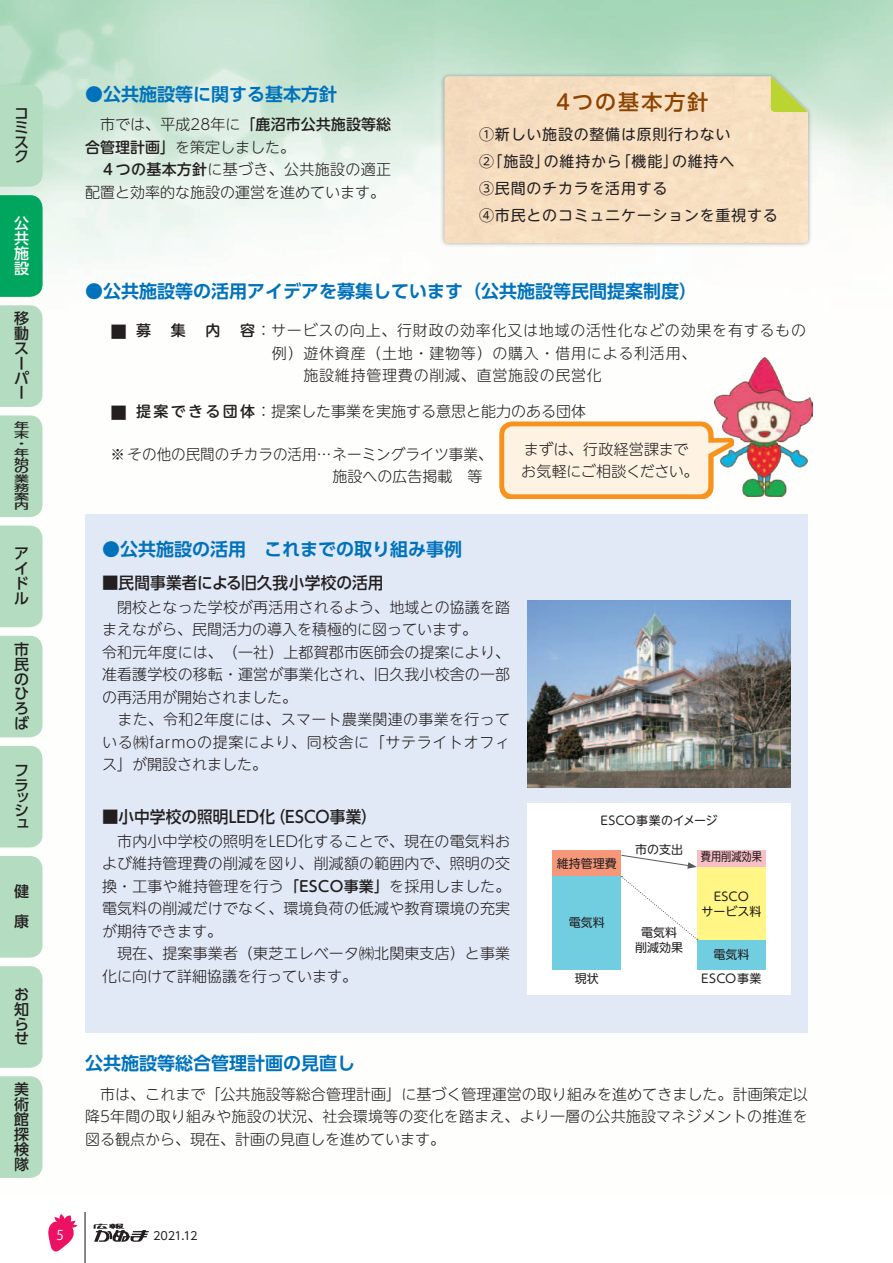
<style>
.page{position:relative;width:893px;height:1263px;background:#fff}
.page>*{position:absolute;margin:0;border:0;box-sizing:border-box;transform-origin:0 0}
.t1{font:500 21px "UD Shin Go Pro";letter-spacing:.1em;color:#8d4200}
.t2{font:700 18px "UD Shin Go Pro De";color:#0072bc}
.t3{font:500 16.5px "UD Shin Go Pro";letter-spacing:.005em;color:#231f20}
.t4{font:500 16.5px "UD Shin Go Pro";letter-spacing:.005em;color:#231f20;scale:.95 1}
.t5{font:300 16.5px "UD Shin Go Pro";color:#231f20}
.t6{font:300 15px/22.5px "UD Shin M Go Pro";letter-spacing:.01em;color:#231f20}
.t7{font:300 15px/22.5px "UD Shin M Go Pro";letter-spacing:.05em;color:#231f20}
.t8{font:15px/27px "UD Shin M Go Pro";letter-spacing:.05em;color:#231f20;text-align:right}
.t9{font:500 15px/14.7px "UD Shin Go Pro";color:#231f20;text-align:justify}
.t10{font:300 15px/22.5px "UD Shin M Go Pro";letter-spacing:-.01em;color:#231f20}
.t11{font:500 15px/15px "UD Shin Go Pro";color:#fff;text-align:justify}
.t12{font:500 15px "UD Shin M Go Pro";color:#231f20}
.t13{font:13.5px "Koz Go Pr 6 N";color:#fff}
.t14{font:12px/15px "UD Shin M Go Pro";color:#231f20;text-align:center}
.t15{font:12px "UD Shin M Go Pro";color:#231f20;scale:.85 1}
.t16{font:11.25px "UD Shin Go Pro";letter-spacing:-.04em;color:#231f20}
.t17{font:500 9px/8.9px "UD Shin Go Pro";color:#231f20;text-align:justify;scale:1.67 1}
.s1{font-weight:500}
</style>
<div class="page">
<img style="left:0;top:0;width:893px;height:848px">
<div style="left:85px;top:514px;width:723px;height:519px;background:#e1e9f6"></div>
<div style="left:440px;top:72px;width:373px;height:176px;background:#231f20;opacity:.4"></div>
<div style="left:445px;top:77px;width:363px;height:166px;background:#f7dec0"></div>
<svg style="left:771px;top:77px;width:37px;height:35px"></svg>
<img style="left:527px;top:601px;width:264px;height:187px">
<img style="left:714px;top:358px;width:98px;height:139px">
<div style="left:527px;top:804px;width:264px;height:191px;background:#fff"></div>
<svg style="left:500px;top:422px;width:234px;height:77px;fill:#f7931d"></svg>
<svg style="left:708px;top:442px;width:21px;height:23px"></svg>
<div style="left:504px;top:426px;width:204px;height:68px;background:#fef2e3;border-radius:9px"></div>
<div style="left:553px;top:850px;width:68px;height:26px;background:#f6977a"></div>
<div style="left:553px;top:876px;width:68px;height:93px;background:#71cee1"></div>
<div style="left:697px;top:850px;width:68px;height:17px;background:#f9bfc6"></div>
<div style="left:697px;top:867px;width:68px;height:73px;background:#fff685"></div>
<div style="left:697px;top:940px;width:68px;height:29px;background:#71cee1"></div>
<svg style="left:621px;top:876px;width:77px;height:64px"></svg>
<svg style="left:621px;top:855px;width:76px;height:14px"></svg>
<svg style="left:94px;top:1224px;width:55px;height:18px"></svg>
<hr style="left:85px;top:1212px;width:1px;height:51px;background:#231f20">
<svg style="left:48px;top:1214px;width:30px;height:38px"></svg>
<div style="left:0;top:85px;width:43px;height:102px;background:#b3dcc0"></div>
<div style="left:0;top:305px;width:43px;height:102px;background:#b3dcc0"></div>
<div style="left:0;top:415px;width:43px;height:102px;background:#b3dcc0"></div>
<div style="left:0;top:526px;width:43px;height:101px;background:#b3dcc0"></div>
<div style="left:0;top:636px;width:43px;height:101px;background:#b3dcc0"></div>
<div style="left:0;top:746px;width:43px;height:101px;background:#b3dcc0"></div>
<div style="left:0;top:856px;width:43px;height:102px;background:#b3dcc0"></div>
<div style="left:0;top:966px;width:43px;height:102px;background:#b3dcc0"></div>
<div style="left:0;top:1076px;width:43px;height:102px;background:#b3dcc0"></div>
<div style="left:0;top:195px;width:43px;height:102px;background:#00a65d"></div>
<p class="t9" style="left:14px;top:106px;width:15px">コミスク</p>
<p class="t11" style="left:14px;top:215px;width:16px">公共施設</p>
<p class="t9" style="left:14px;top:311px;width:17px;text-align:left">移動スーパー</p>
<p class="t17" style="left:14px;top:421px;width:10px">年末</p>
<p class="t17" style="left:14px;top:439px;width:7px">・</p>
<p class="t17" style="left:14px;top:447px;width:10px">年始の業務案内</p>
<p class="t9" style="left:14px;top:546px;width:16px">アイドル</p>
<p class="t9" style="left:14px;top:642px;width:17px">市民のひろば</p>
<p class="t9" style="left:14px;top:763px;width:15px">フラ</p>
<p class="t9" style="left:14px;top:791px;width:16px;line-height:12.9px">ッシ</p>
<p class="t9" style="left:14px;top:815px;width:16px">ュ</p>
<p class="t9" style="left:14px;top:876px;width:16px;line-height:30px">健康</p>
<p class="t9" style="left:14px;top:986px;width:16px">お知らせ</p>
<p class="t9" style="left:14px;top:1081px;width:16px">美術館探検隊</p>
<p class="t2" style="left:85px;top:79px;width:253px">●公共施設等に関する基本方針</p>
<p class="t6" style="left:85px;top:112px;width:308px">　市では、平成28年に<span class="s1">「鹿沼市公共施設等総</span></p>
<p class="t6" style="left:85px;top:135px;width:211px"><span class="s1">合管理計画」</span>を策定しました。</p>
<p class="t6" style="left:100px;top:157px;width:292px"><span class="s1">４つの基本方針</span>に基づき、公共施設の適正</p>
<p class="t6" style="left:85px;top:180px;width:302px">配置と効率的な施設の運営を進めています。</p>
<p class="t1" style="left:556px;top:85px;width:154px">4つの基本方針</p>
<p class="t8" style="left:479px;top:120px;width:257px">①新しい施設の整備は原則行わないの維持へ</p>
<p class="t8" style="left:479px;top:147px;width:300px;text-align:left">②「施設」<br>③民間のチカラを活用する<br>④市民とのコミュニケーションを重視する</p>
<p class="t8" style="left:616px;top:147px;width:64px">「機能」</p>
<p class="t8" style="left:544px;top:147px;width:79px">の維持から</p>
<p class="t2" style="left:85px;top:277px;width:613px">●公共施設等の活用アイデアを募集しています（公共施設等民間提案制度(</p>
<p class="t7" style="left:240px;top:319px;width:567px"><span class="s1">容</span>：サービスの向上、行財政の効率化又は地域の活性化などの効果を有するもの</p>
<p class="t12" style="left:136px;top:318px;width:16px">募</p>
<p class="t12" style="left:171px;top:318px;width:16px">集</p>
<p class="t12" style="left:205px;top:318px;width:16px">内</p>
<p class="t5" style="left:111px;top:318px;width:18px">■</p>
<p class="t5" style="left:111px;top:399px;width:18px">■</p>
<p class="t7" style="left:256px;top:341px;width:442px">　例）遊休資産（土地・建物等）の購入・借用による利活用、　　　施設維持管理費の削減、直営施設の民営化</p>
<p class="t6" style="left:136px;top:399px;width:452px"><span class="s1">提案できる団体</span>：提案した事業を実施する意思と能力のある団体</p>
<p class="t6" style="left:333px;top:442px;width:162px;text-indent:-222px">※ その他の民間のチカラの活用…ネーミングライツ事業、施設への広告掲載　等</p>
<p class="t10" style="left:521px;top:437px;width:179px">まずは、行政経営課までお気軽にご相談ください。</p>
<p class="t2" style="left:102px;top:534px;width:361px">●公共施設の活用　これまでの取り組み事例</p>
<p class="t3" style="left:102px;top:569px;width:283px">■民間事業者による旧久我小学校の活用</p>
<p class="t6" style="left:102px;top:595px;width:410px">　閉校となった学校が再活用されるよう、地域との協議を踏まえながら、民間活力の導入を積極的に図っています。<br>令和元年度には、（一社）上都賀郡市医師会の提案により、准看護学校の移転・運営が事業化され、旧久我小校舎の一部の再活用が開始されました。<br>　また、令和2年度には、スマート農業関連の事業を行っている㈱farmoの提案により、同校舎に「サテライトオフィス」が開設されました。</p>
<p class="t3" style="left:102px;top:803px;width:175px">■小中学校の照明LED化</p>
<p class="t4" style="left:270px;top:803px;width:114px">（ESCO事業(</p>
<p class="t6" style="left:102px;top:829px;width:410px;text-align:right">　市内小中学校の照明をLED化することで、現在の電気料および維持管理費の削減を図り、削減額の範囲内で、照明の交<br><span class="s1">ＥＳＣＯ事業」</span>を採用しました。</p>
<p class="t6" style="left:102px;top:874px;width:410px">換・工事や維持管理を行う<span class="s1">「<br></span>電気料の削減だけでなく、環境負荷の低減や教育環境の充実が期待できます。<br>　現在、提案事業者（東芝エレベータ㈱北関東支店）と事業化に向けて詳細協議を行っています。</p>
<p class="t14" style="left:601px;top:813px;width:119px">ESCO事業のイメージ</p>
<p class="t14" style="left:557px;top:855px;width:61px">維持管理費</p>
<p class="t14" style="left:569px;top:915px;width:37px">電気料</p>
<p class="t14" style="left:575px;top:970px;width:25px">現状</p>
<p class="t14" style="left:635px;top:841px;width:49px">市の支出</p>
<p class="t14" style="left:635px;top:924px;width:49px">電気料削減効果</p>
<p class="t15" style="left:701px;top:847px;width:74px">費用削減効果</p>
<p class="t14" style="left:701px;top:888px;width:61px">ESCO<br>サービス料</p>
<p class="t14" style="left:713px;top:946px;width:37px">電気料</p>
<p class="t14" style="left:701px;top:970px;width:62px">ESCO事業</p>
<p class="t2" style="left:85px;top:1049px;width:271px">公共施設等総合管理計画の見直し</p>
<p class="t6" style="left:85px;top:1082px;width:724px;text-align:justify">　市は、これまで「公共施設等総合管理計画」に基づく管理運営の取り組みを進めてきました。計画策定以降5年間の取り組みや施設の状況、社会環境等の変化を踏まえ、より一層の公共施設マネジメントの推進を図る観点から、現在、計画の見直しを進めています。</p>
<p class="t13" style="left:57px;top:1227px;width:9px">5</p>
<p class="t16" style="left:153px;top:1227px;width:46px">2021.12</p>
</div>
